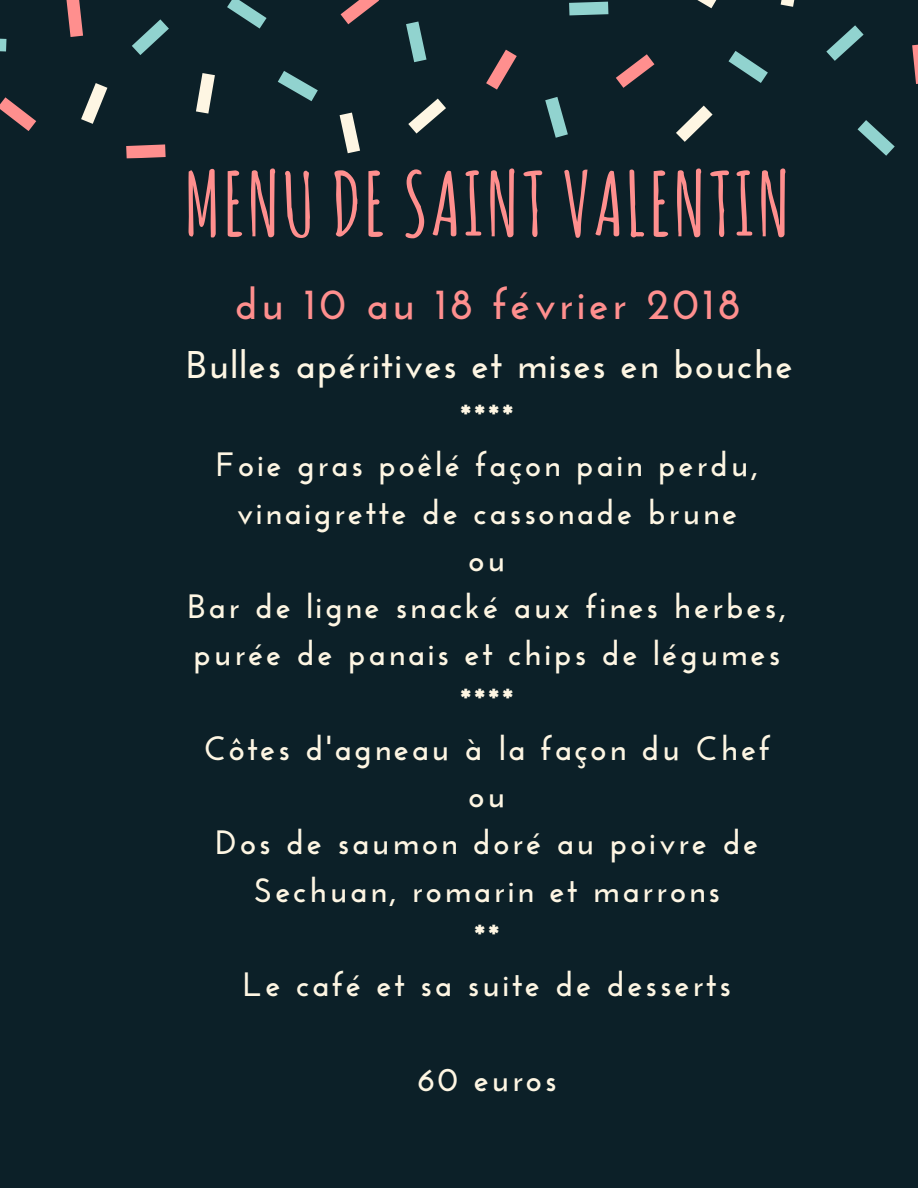
<style>
.page{position:relative;width:918px;height:1188px;background:#0c2028}
.page>*{position:absolute;margin:0;border:0;box-sizing:border-box;transform-origin:0 0}
.t1{font:700 87.15px "Amatic SC";letter-spacing:.03em;color:#ff8f8e}
.t2{font:700 43.5px "Josefin Sans";letter-spacing:.08em;color:#ff8f8e}
.t3{font:700 38.55px "Josefin Sans";letter-spacing:.04em;color:#fef6e3}
.t4{font:700 33.75px/47.2px "Josefin Sans";letter-spacing:.08em;color:#fef6e3;text-align:center}
</style>
<div class="page">
<svg style="left:486px;top:50px;width:31px;height:40px"></svg>
<svg style="left:729px;top:51px;width:39px;height:32px"></svg>
<svg style="left:676px;top:106px;width:37px;height:36px"></svg>
<svg style="left:912px;top:44px;width:6px;height:40px"></svg>
<svg style="left:826px;top:25px;width:38px;height:36px"></svg>
<svg style="left:781px;top:0;width:14px;height:7px"></svg>
<svg style="left:697px;top:0;width:20px;height:8px"></svg>
<svg style="left:569px;top:2px;width:39px;height:13px"></svg>
<svg style="left:545px;top:97px;width:23px;height:41px"></svg>
<svg style="left:616px;top:54px;width:38px;height:34px"></svg>
<svg style="left:858px;top:120px;width:37px;height:36px"></svg>
<svg style="left:406px;top:22px;width:21px;height:40px"></svg>
<svg style="left:227px;top:0;width:40px;height:29px"></svg>
<svg style="left:340px;top:113px;width:20px;height:40px"></svg>
<svg style="left:66px;top:0;width:17px;height:37px"></svg>
<svg style="left:132px;top:19px;width:37px;height:36px"></svg>
<svg style="left:196px;top:73px;width:19px;height:41px"></svg>
<svg style="left:278px;top:71px;width:40px;height:30px"></svg>
<svg style="left:81px;top:83px;width:26px;height:41px"></svg>
<svg style="left:126px;top:144px;width:40px;height:15px"></svg>
<svg style="left:408px;top:99px;width:38px;height:35px"></svg>
<svg style="left:0;top:97px;width:36px;height:34px"></svg>
<svg style="left:341px;top:0;width:38px;height:24px"></svg>
<svg style="left:0;top:38px;width:6px;height:13px"></svg>
<h1 class="t1" style="left:184px;top:148px;width:607px">MENU DE SAINT VALENTIN</h1>
<p class="t2" style="left:235px;top:286px;width:507px">du 10 au 18 février 2018</p>
<p class="t3" style="left:187px;top:349px;width:608px">Bulles apéritives et mises en bouche</p>
<p class="t4" style="left:188px;top:397px;width:600px">****<br>Foie gras poêlé façon pain perdu, vinaigrette de cassonade brune<br>ou<br>Bar de ligne snacké aux fines herbes, purée de panais et chips de légumes ****<br>Côtes d'agneau à la façon du Chef ou<br>Dos de saumon doré au poivre de<br>Sechuan, romarin et marrons<br>**<br>Le café et sa suite de desserts</p>
<p class="t4" style="left:417px;top:1059px;width:141px">60 euros</p>
</div>
